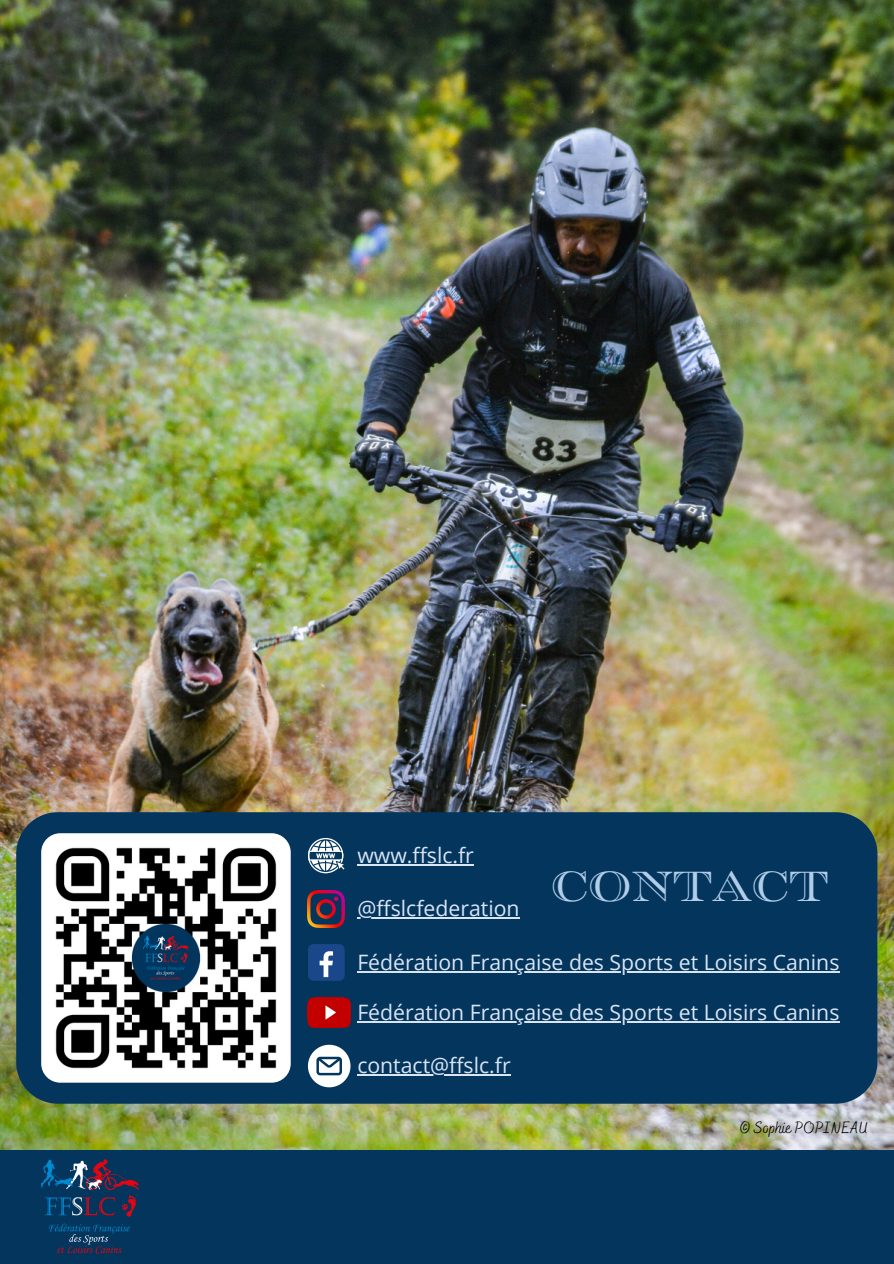
<style>
.page{position:relative;width:894px;height:1264px;background:#fff}
.page>*{position:absolute;margin:0;border:0;box-sizing:border-box;transform-origin:0 0}
.t1{font:42.45px "Rosella Engraved";color:#b1cde9}
.t2{font:21.15px "Open Sans";color:#d9e5f4}
.t3{font:16.5px "Bakerie Smooth";color:#000}
</style>
<div class="page">
<img style="left:0;top:0;width:893px;height:1149px">
<div style="left:16px;top:812px;width:861px;height:291px;background:#04355d"></div>
<img style="left:41px;top:833px;width:249px;height:249px;border-radius:19px">
<img style="left:308px;top:890px;width:36px;height:37px">
<hr style="left:357px;top:917px;width:162px;height:1px;background:#d9e5f4">
<svg style="left:308px;top:838px;width:36px;height:35px"></svg>
<hr style="left:357px;top:864px;width:117px;height:1px;background:#d9e5f4">
<div style="left:308px;top:944px;width:36px;height:36px;background:#1a4789;border-radius:6px"></div>
<svg style="left:319px;top:951px;width:14px;height:26px"></svg>
<hr style="left:357px;top:970px;width:482px;height:2px;background:#d9e5f4">
<img style="left:308px;top:997px;width:43px;height:30px">
<hr style="left:357px;top:1021px;width:482px;height:1px;background:#d9e5f4">
<svg style="left:308px;top:1044px;width:42px;height:43px"></svg>
<hr style="left:357px;top:1074px;width:153px;height:1px;background:#d9e5f4">
<div style="left:0;top:1149px;width:893px;height:114px;background:#04355d"></div>
<img style="left:41px;top:1159px;width:97px;height:94px">
<p class="t2" style="left:357px;top:840px;width:118px">www.ffslc.fr</p>
<p class="t2" style="left:357px;top:893px;width:164px">@ffslcfederation</p>
<h1 class="t1" style="left:550px;top:849px;width:280px">CONTACT</h1>
<p class="t2" style="left:357px;top:947px;width:483px">Fédération Française des Sports et Loisirs Canins</p>
<h2 class="t2" style="left:357px;top:997px;width:483px">Fédération Française des Sports et Loisirs Canins</h2>
<h2 class="t2" style="left:357px;top:1050px;width:155px">contact@ffslc.fr</h2>
<p class="t3" style="left:740px;top:1117px;width:130px">© Sophie POPINEAU</p>
</div>
